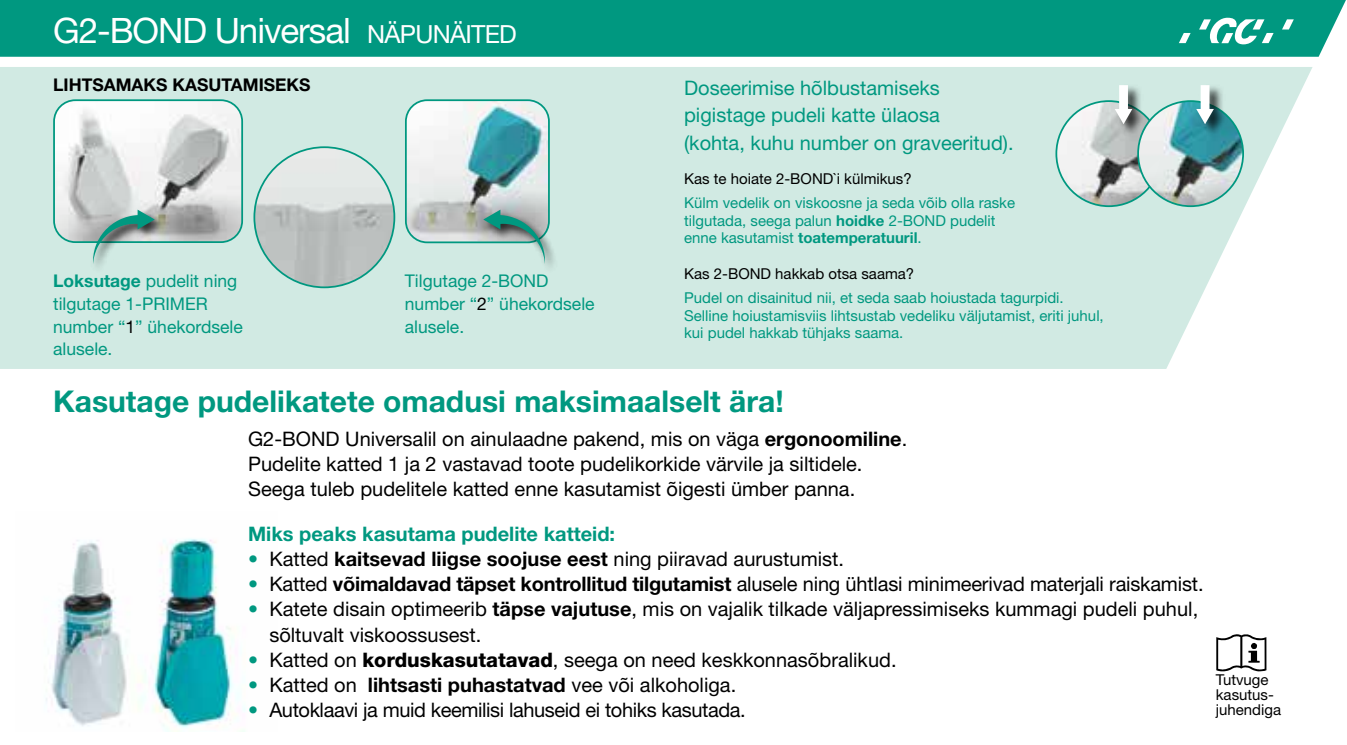
<style>
.page{position:relative;width:1347px;height:745px;background:#fff}
.page>*{position:absolute;margin:0;border:0;box-sizing:border-box;transform-origin:0 0}
.t1{font:35px "Helvetica Neue LT Std";letter-spacing:-.03em;color:#fff}
.t2{font:700 30px "Helvetica Neue LT Std";color:#009880}
.t3{font:20px/25px "Helvetica Neue LT Std";color:#000}
.t4{font:20px/27.5px "Helvetica Neue LT Std";color:#009880}
.t5{font:20px "Helvetica Neue LT Std";letter-spacing:-.02em;color:#000}
.t6{font:700 20px "Helvetica Neue LT Std";color:#009880}
.t7{font:17.5px/22.5px "Helvetica Neue LT Std";color:#009880}
.t8{font:700 17.5px "Helvetica Neue LT Std";color:#000}
.t9{font:15px/17.5px "Helvetica Neue LT Std";color:#009880}
.t10{font:15px/15px "Helvetica Neue LT Std";color:#000}
.s1{font-size:25px}
.s2{font-weight:700}
.s3{color:#000}
.s4{color:#009880}
.s5{font-weight:800}
</style>
<div class="page">
<div style="left:0;top:0;width:1345px;height:57px;background:#009880"></div>
<svg style="left:1282px;top:19px;width:11px;height:10px"></svg>
<svg style="left:1199px;top:18px;width:74px;height:26px"></svg>
<svg style="left:1178px;top:33px;width:12px;height:10px"></svg>
<svg style="left:0;top:67px;width:1312px;height:302px;background:#d3ebe4"></svg>
<img style="left:54px;top:100px;width:188px;height:142px">
<div style="left:53px;top:99px;width:190px;height:144px;border:2px solid #009880;border-radius:21px"></div>
<img style="left:406px;top:100px;width:143px;height:142px">
<div style="left:405px;top:99px;width:145px;height:144px;border:2px solid #009880;border-radius:21px"></div>
<img style="left:254px;top:147px;width:140px;height:140px;border-radius:70px">
<img style="left:46px;top:538px;width:200px;height:193px">
<svg style="left:1216px;top:634px;width:50px;height:37px"></svg>
<div style="left:90px;top:207px;width:77px;height:67px;background:#000;opacity:.75"></div>
<svg style="left:93px;top:209px;width:62px;height:55px;background:#98bbb4"></svg>
<div style="left:481px;top:207px;width:77px;height:67px;background:#000;opacity:.75"></div>
<svg style="left:483px;top:209px;width:62px;height:55px;background:#96b9b3"></svg>
<img style="left:1056px;top:101px;width:105px;height:105px;border-radius:52px">
<img style="left:1138px;top:101px;width:105px;height:105px;border-radius:52px">
<div style="left:1137px;top:100px;width:107px;height:107px;border:2px solid #009880;border-radius:50%"></div>
<div style="left:1114px;top:84px;width:32px;height:53px;background:#000;opacity:.75"></div>
<svg style="left:1114px;top:85px;width:18px;height:39px"></svg>
<div style="left:1196px;top:84px;width:31px;height:53px;background:#000;opacity:.75"></div>
<svg style="left:1196px;top:85px;width:17px;height:39px"></svg>
<h1 class="t1" style="left:53px;top:9px;width:465px">G2-BOND Universal <span class="s1">NÄPUNÄITED</span></h1>
<p class="t8" style="left:53px;top:73px;width:259px">LIHTSAMAKS KASUTAMISEKS</p>
<p class="t7" style="left:53px;top:269px;width:191px"><span class="s2">Loksutage</span> pudelit ning tilgutage 1-PRIMER number “<span class="s3">1</span>” ühekordsele alusele.</p>
<p class="t7" style="left:405px;top:269px;width:191px">Tilgutage 2-BOND number “<span class="s3">2</span>” ühekordsele alusele.</p>
<p class="t4" style="left:684px;top:74px;width:331px">Doseerimise hõlbustamiseks pigistage pudeli katte ülaosa<br>(kohta, kuhu number on graveeritud).</p>
<p class="t10" style="left:684px;top:171px;width:229px">Kas te hoiate 2-BOND`i külmikus?</p>
<p class="t9" style="left:684px;top:194px;width:332px">Külm vedelik on viskoosne ja seda võib olla raske tilgutada, seega palun <span class="s2">hoidke</span> 2-BOND pudelit enne kasutamist <span class="s2">toatemperatuuril</span>.</p>
<p class="t10" style="left:684px;top:265px;width:232px">Kas 2-BOND hakkab otsa saama?</p>
<p class="t9" style="left:684px;top:288px;width:421px">Pudel on disainitud nii, et seda saab hoiustada tagurpidi.<br>Selline hoiustamisviis lihtsustab vedeliku väljutamist, eriti juhul, kui pudel hakkab tühjaks saama.</p>
<h2 class="t2" style="left:53px;top:382px;width:732px">Kasutage pudelikatete omadusi maksimaalselt ära!</h2>
<p class="t3" style="left:248px;top:426px;width:660px">G2-BOND Universalil on ainulaadne pakend, mis on väga <span class="s2">ergonoomiline</span>.<br>Pudelite katted 1 ja 2 vastavad toote pudelikorkide värvile ja siltidele.<br>Seega tuleb pudelitele katted enne kasutamist õigesti ümber panna.</p>
<p class="t6" style="left:248px;top:521px;width:368px">Miks peaks kasutama pudelite katteid:</p>
<p class="t3" style="left:248px;top:546px;width:597px"><span class="s4">•</span> Katted <span class="s2">kaitsevad liigse soojuse eest</span> ning piiravad aurustumist.</p>
<p class="t3" style="left:248px;top:571px;width:957px"><span class="s4">•</span> Katted <span class="s2">võimaldavad täpset kontrollitud tilgutamist</span> alusele ning ühtlasi minimeerivad materjali raiskamist.</p>
<p class="t3" style="left:269px;top:596px;width:930px;text-indent:-21px"><span class="s4">•</span> Katete disain optimeerib <span class="s2">täpse vajutuse</span>, mis on vajalik tilkade väljapressimiseks kummagi pudeli puhul, sõltuvalt viskoossusest.</p>
<p class="t3" style="left:248px;top:646px;width:650px"><span class="s4">•</span> Katted on <span class="s5">korduskasutatavad</span>, seega on need keskkonnasõbralikud.</p>
<p class="t3" style="left:248px;top:671px;width:489px"><span class="s4">•</span> Katted on <span class="s2">lihtsasti puhastatvad</span> vee või alkoholiga.</p>
<p class="t5" style="left:248px;top:697px;width:499px"><span class="s4">•</span> Autoklaavi ja muid keemilisi lahuseid ei tohiks kasutada.</p>
<p class="t10" style="left:1215px;top:671px;width:67px">Tutvuge kasutus&shy;juhendiga</p>
</div>
